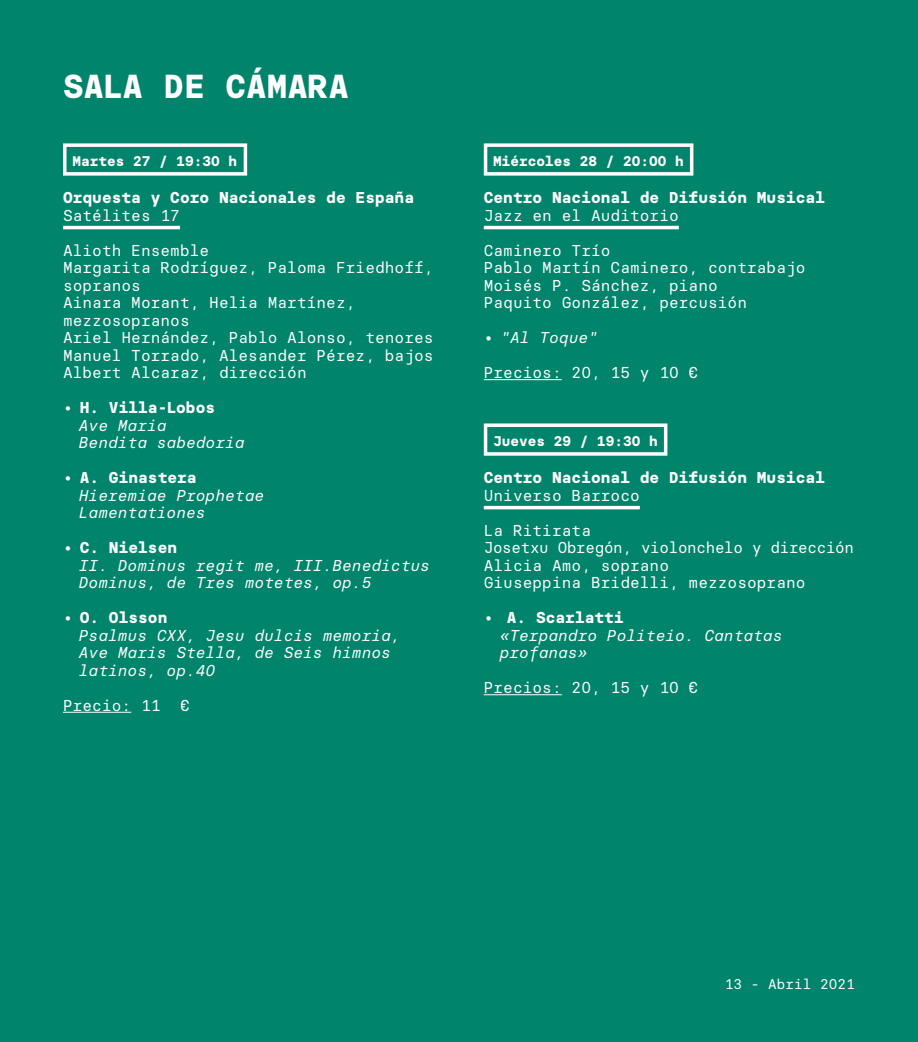
<style>
.page{position:relative;width:918px;height:1042px;background:#00846b}
.page>*{position:absolute;margin:0;border:0;box-sizing:border-box;transform-origin:0 0}
.t1{font:700 33.25px "Basier Circle Mono";color:#fff}
.t2{font:15.75px/17.5px "Basier Circle Mono";color:#fff}
.t3{font:italic 15.75px/17.5px "Basier Circle Mono";color:#fff}
.t4{font:700 15.75px "Basier Circle Mono";color:#fff}
.t5{font:700 14px "Basier Circle Mono";color:#fff}
.t6{font:14px "Basier Circle Mono";color:#fff}
.s1{font-weight:600;font-style:normal}
.s2{font-weight:700;font-style:normal}
</style>
<div class="page">
<hr style="left:63px;top:226px;width:117px;height:3px;background:#fff">
<hr style="left:63px;top:712px;width:68px;height:1px;background:#fff">
<div style="left:63px;top:143px;width:184px;height:33px;border:4px solid #fff"></div>
<hr style="left:484px;top:226px;width:195px;height:3px;background:#fff">
<hr style="left:484px;top:379px;width:78px;height:1px;background:#fff">
<hr style="left:484px;top:506px;width:156px;height:3px;background:#fff">
<hr style="left:484px;top:694px;width:78px;height:1px;background:#fff">
<div style="left:484px;top:143px;width:209px;height:33px;border:4px solid #fff"></div>
<div style="left:484px;top:423px;width:183px;height:33px;border:4px solid #fff"></div>
<h1 class="t1" style="left:63px;top:66px;width:288px">SALA DE CÁMARA</h1>
<p class="t5" style="left:72px;top:153px;width:166px">Martes 27 / 19:30 h</p>
<p class="t4" style="left:63px;top:188px;width:352px">Orquesta y Coro Nacionales de España</p>
<p class="t2" style="left:63px;top:206px;width:118px">Satélites 17</p>
<p class="t2" style="left:63px;top:241px;width:372px">Alioth Ensemble<br>Margarita Rodríguez, Paloma Friedhoff, sopranos<br>Ainara Morant, Helia Martínez, mezzosopranos<br>Ariel Hernández, Pablo Alonso, tenores<br>Manuel Torrado, Alesander Pérez, bajos<br>Albert Alcaraz, dirección</p>
<p class="t3" style="left:79px;top:398px;width:167px;text-indent:-16px"><span class="s1">•</span> <span class="s2">H. Villa-Lobos<br></span>Ave Maria<br>Bendita sabedoria</p>
<p class="t3" style="left:79px;top:468px;width:187px;text-indent:-16px"><span class="s1">•</span> <span class="s2">A. Ginastera<br></span>Hieremiae Prophetae<br>Lamentationes</p>
<p class="t3" style="left:79px;top:538px;width:352px;text-indent:-16px"><span class="s1">•</span> <span class="s2">C. Nielsen<br></span>II. Dominus regit me, III.Benedictus<br>Dominus, de Tres motetes, op.5</p>
<p class="t3" style="left:79px;top:608px;width:323px;text-indent:-16px"><span class="s1">•</span> <span class="s2">O. Olsson<br></span>Psalmus CXX, Jesu dulcis memoria,<br>Ave Maris Stella, de Seis himnos latinos, op.40</p>
<p class="t2" style="left:63px;top:696px;width:128px">Precio: 11 €</p>
<p class="t5" style="left:493px;top:153px;width:192px">Miércoles 28 / 20:00 h</p>
<p class="t4" style="left:484px;top:188px;width:343px">Centro Nacional de Difusión Musical</p>
<p class="t2" style="left:484px;top:206px;width:196px">Jazz en el Auditorio</p>
<p class="t2" style="left:484px;top:241px;width:323px">Caminero Trío<br>Pablo Martín Caminero, contrabajo<br>Moisés P. Sánchez, piano<br>Paquito González, percusión</p>
<p class="t3" style="left:484px;top:328px;width:116px"><span class="s1">•</span> "Al Toque"</p>
<p class="t2" style="left:484px;top:363px;width:216px">Precios: 20, 15 y 10 €</p>
<p class="t5" style="left:493px;top:433px;width:166px">Jueves 29 / 19:30 h</p>
<p class="t4" style="left:484px;top:468px;width:343px">Centro Nacional de Difusión Musical</p>
<p class="t2" style="left:484px;top:486px;width:157px">Universo Barroco</p>
<p class="t2" style="left:484px;top:521px;width:372px">La Ritirata<br>Josetxu Obregón, violonchelo y dirección<br>Alicia Amo, soprano<br>Giuseppina Bridelli, mezzosoprano</p>
<p class="t3" style="left:500px;top:608px;width:284px;text-indent:-16px"><span class="s1">•</span> <span class="s2">A. Scarlatti<br></span>«Terpandro Politeio. Cantatas profanas»</p>
<p class="t2" style="left:484px;top:678px;width:216px">Precios: 20, 15 y 10 €</p>
<p class="t6" style="left:725px;top:975px;width:131px">13 - Abril 2021</p>
</div>
